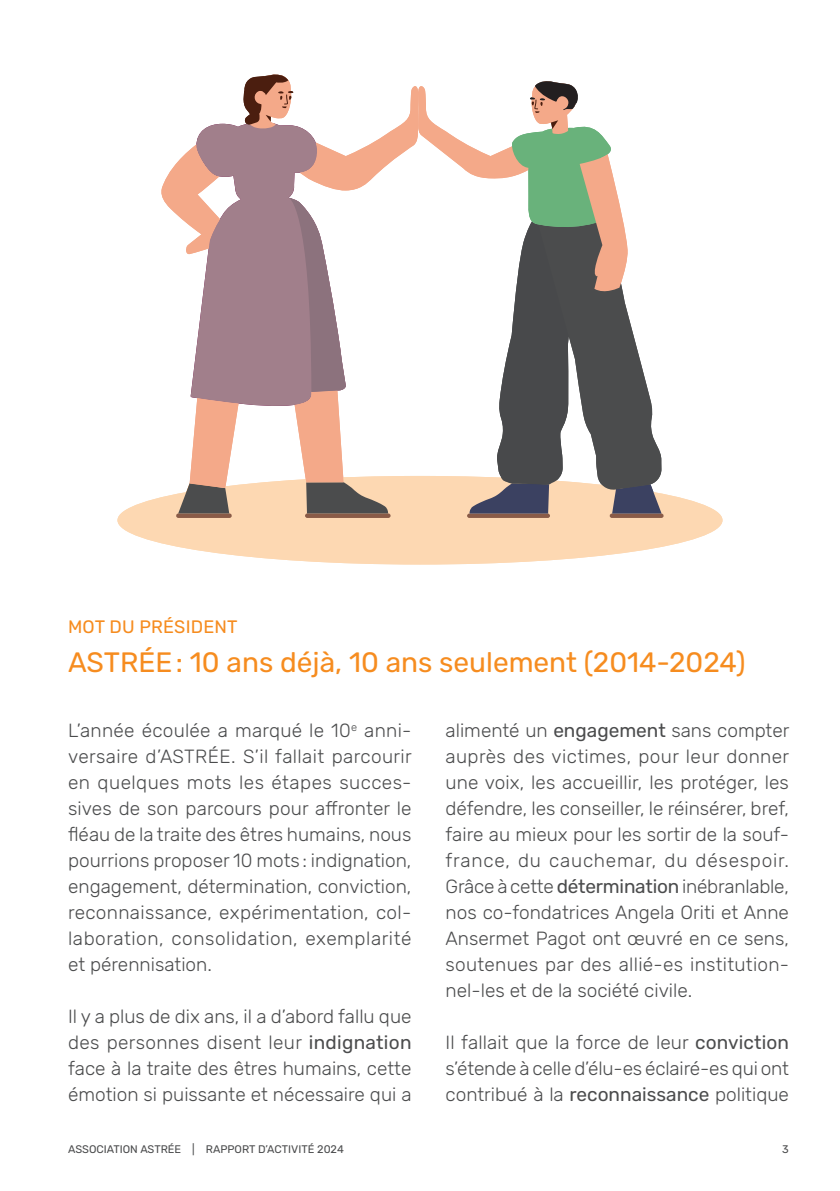
<style>
.page{position:relative;width:840px;height:1191px;background:#fff}
.page>*{position:absolute;margin:0;border:0;box-sizing:border-box;transform-origin:0 0}
.t1{font:28px "Rubik";color:#f68c1f}
.t2{font:300 19px/26px "Rubik";color:#4b4c4d;text-align:justify}
.t3{font:18px "Rubik";letter-spacing:.01em;color:#f68c1f}
.t4{font:11px "Rubik";color:#4b4c4d}
.s1{font-weight:400}
</style>
<div class="page">
<div style="left:117px;top:476px;width:605px;height:88px;background:#fdd8b2;border-radius:50%"></div>
<div style="left:305px;top:513px;width:85px;height:5px;background:#8a5b47;border-radius:2px"></div>
<div style="left:176px;top:513px;width:55px;height:5px;background:#8a5b47;border-radius:2px"></div>
<svg style="left:178px;top:488px;width:210px;height:25px"></svg>
<svg style="left:161px;top:86px;width:256px;height:402px"></svg>
<svg style="left:241px;top:74px;width:52px;height:52px"></svg>
<svg style="left:288px;top:198px;width:58px;height:194px"></svg>
<div style="left:467px;top:513px;width:82px;height:5px;background:#8a5b47;border-radius:2px"></div>
<div style="left:609px;top:513px;width:54px;height:5px;background:#8a5b47;border-radius:2px"></div>
<svg style="left:417px;top:81px;width:244px;height:432px"></svg>
<p class="t3" style="left:68px;top:616px;width:171px">MOT DU PRÉSIDENT</p>
<h1 class="t1" style="left:68px;top:646px;width:678px">ASTRÉE: 10 ans déjà, 10 ans seulement (2014‑2024)</h1>
<p class="t2" style="left:68px;top:718px;width:345px">L’année écoulée a marqué le 10<sup>e</sup> anni‑ versaire d’ASTRÉE. S’il fallait parcourir en quelques mots les étapes succes‑ sives de son parcours pour affronter le fléau de la traite des êtres humains, nous pourrions proposer 10 mots : indignation, engagement, détermination, conviction, reconnaissance, expérimentation, col‑ laboration, consolidation, exemplarité et pérennisation.</p>
<p class="t2" style="left:68px;top:1004px;width:345px">Il y a plus de dix ans, il a d’abord fallu que des personnes disent leur <span class="s1">indignation </span>face à la traite des êtres humains, cette émotion si puissante et nécessaire qui a</p>
<p class="t2" style="left:445px;top:718px;width:345px">alimenté un <span class="s1">engagement</span> sans compter auprès des victimes, pour leur donner une voix, les accueillir, les protéger, les défendre, les conseiller, le réinsérer, bref, faire au mieux pour les sortir de la souf‑ france, du cauchemar, du désespoir.<br>Grâce à cette <span class="s1">détermination</span> inébranlable, nos co‑fondatrices Angela Oriti et Anne Ansermet Pagot ont œuvré en ce sens, soutenues par des allié-es institution‑ nel-les et de la société civile.</p>
<p class="t2" style="left:445px;top:1029px;width:345px">Il fallait que la force de leur <span class="s1">conviction </span>s’étende à celle d’élu‑es éclairé‑es qui ont contribué à la <span class="s1">reconnaissance</span> politique</p>
<p class="t4" style="left:68px;top:1143px;width:277px">ASSOCIATION ASTRÉE | RAPPORT D’ACTIVITÉ 2024</p>
<p class="t4" style="left:781px;top:1143px;width:8px">3</p>
</div>
